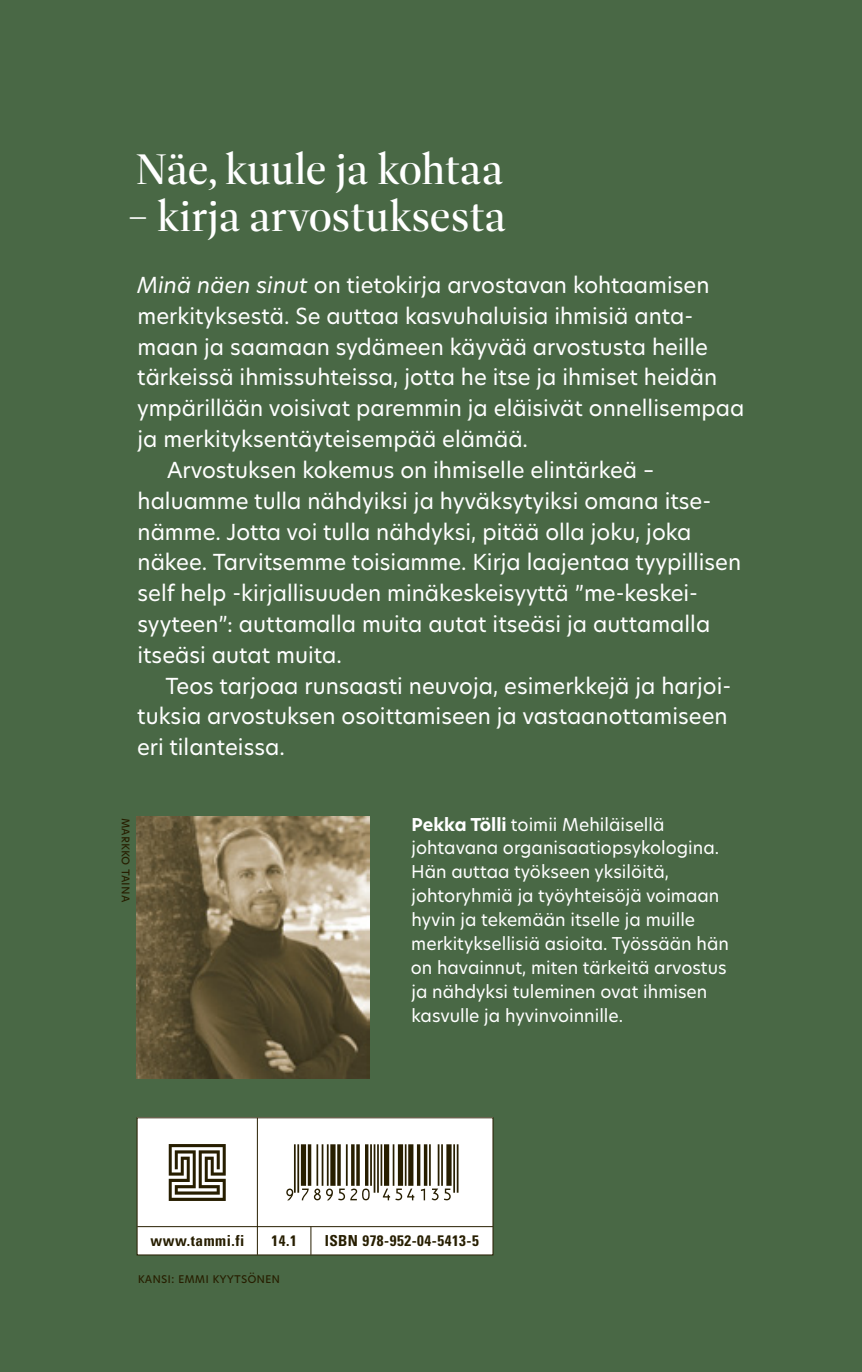
<style>
.page{position:relative;width:862px;height:1372px;background:#fff}
.page>*{position:absolute;margin:0;border:0;box-sizing:border-box;transform-origin:0 0}
.t1{font:500 43.43px "Dashiell Fine";color:#fff}
.t2{font:21.6px "New Hero";color:#fff}
.t3{font:17.32px/23.8px "New Hero";color:#fff}
.t4{font:700 condensed 15.08px "Univers LT Std";letter-spacing:.035em;color:#271e00}
.t5{font:13.05px "New Hero";color:#271e00}
.s1{font-style:italic}
.s2{font-weight:700}
</style>
<div class="page">
<div style="left:0;top:0;width:861px;height:1371px;background:#496845"></div>
<div style="left:137px;top:1117px;width:355px;height:137px;background:#fff"></div>
<hr style="left:257px;top:1117px;width:1px;height:137px;background:#271e00">
<hr style="left:137px;top:1226px;width:355px;height:1px;background:#271e00">
<svg style="left:310px;top:1226px;width:1px;height:28px"></svg>
<svg style="left:169px;top:1144px;width:56px;height:56px"></svg>
<svg style="left:286px;top:1144px;width:165px;height:56px"></svg>
<hr style="left:456px;top:1144px;width:2px;height:48px;background:#271e00">
<hr style="left:453px;top:1144px;width:2px;height:48px;background:#271e00">
<img style="left:137px;top:816px;width:232px;height:261px">
<svg style="left:857px;top:1364px;width:5px;height:8px"></svg>
<h1 class="t1" style="left:135px;top:144px;width:369px">Näe, kuule ja kohtaa</h1>
<h1 class="t1" style="left:127px;top:191px;width:380px">– kirja arvostuksesta</h1>
<p class="t2" style="left:137px;top:270px;width:573px"><span class="s1">Minä näen sinut</span> on tietokirja arvostavan kohtaamisen</p>
<p class="t2" style="left:137px;top:301px;width:557px">merkityksestä. Se auttaa kasvuhaluisia ihmisiä anta-</p>
<p class="t2" style="left:137px;top:332px;width:571px">maan ja saamaan sydämeen käyvää arvostusta heille</p>
<p class="t2" style="left:137px;top:363px;width:581px">tärkeissä ihmissuhteissa, jotta he itse ja ihmiset heidän</p>
<p class="t2" style="left:137px;top:393px;width:608px">ympärillään voisivat paremmin ja eläisivät onnellisempaa</p>
<p class="t2" style="left:137px;top:424px;width:392px">ja merkityksentäyteisempää elämää.</p>
<p class="t2" style="left:167px;top:455px;width:488px">Arvostuksen kokemus on ihmiselle elintärkeä –</p>
<p class="t2" style="left:137px;top:486px;width:575px">haluamme tulla nähdyiksi ja hyväksytyiksi omana itse-</p>
<p class="t2" style="left:137px;top:517px;width:555px">nämme. Jotta voi tulla nähdyksi, pitää olla joku, joka</p>
<p class="t2" style="left:137px;top:547px;width:605px">näkee. Tarvitsemme toisiamme. Kirja laajentaa tyypillisen</p>
<p class="t2" style="left:137px;top:578px;width:561px">self help -kirjallisuuden minäkeskeisyyttä ”me-keskei-</p>
<p class="t2" style="left:137px;top:609px;width:574px">syyteen”: auttamalla muita autat itseäsi ja auttamalla</p>
<p class="t2" style="left:137px;top:640px;width:206px">itseäsi autat muita.</p>
<p class="t2" style="left:165px;top:671px;width:567px">Teos tarjoaa runsaasti neuvoja, esimerkkejä ja harjoi-</p>
<p class="t2" style="left:137px;top:701px;width:591px">tuksia arvostuksen osoittamiseen ja vastaanottamiseen</p>
<p class="t2" style="left:137px;top:732px;width:149px">eri tilanteissa.</p>
<p class="t5" style="left:135px;top:817px;width:86px;rotate:90deg">markko Taina</p>
<p class="t3" style="left:410px;top:812px;width:319px"><span class="s2">Pekka Tölli</span> toimii Mehiläisellä johtavana organisaatiopsykologina.<br>Hän auttaa työkseen yksilöitä, johtoryhmiä ja työyhteisöjä voimaan hyvin ja tekemään itselle ja muille merkityksellisiä asioita. Työssään hän on havainnut, miten tärkeitä arvostus ja nähdyksi tuleminen ovat ihmisen kasvulle ja hyvinvoinnille.</p>
<p class="t4" style="left:150px;top:1230px;width:95px">www.tammi.fi</p>
<p class="t4" style="left:271px;top:1230px;width:27px">14.1</p>
<p class="t4" style="left:325px;top:1230px;width:155px">ISBN 978-952-04-5413-5</p>
<p class="t5" style="left:138px;top:1268px;width:144px">kansi: emmi kyyTsönen</p>
</div>
